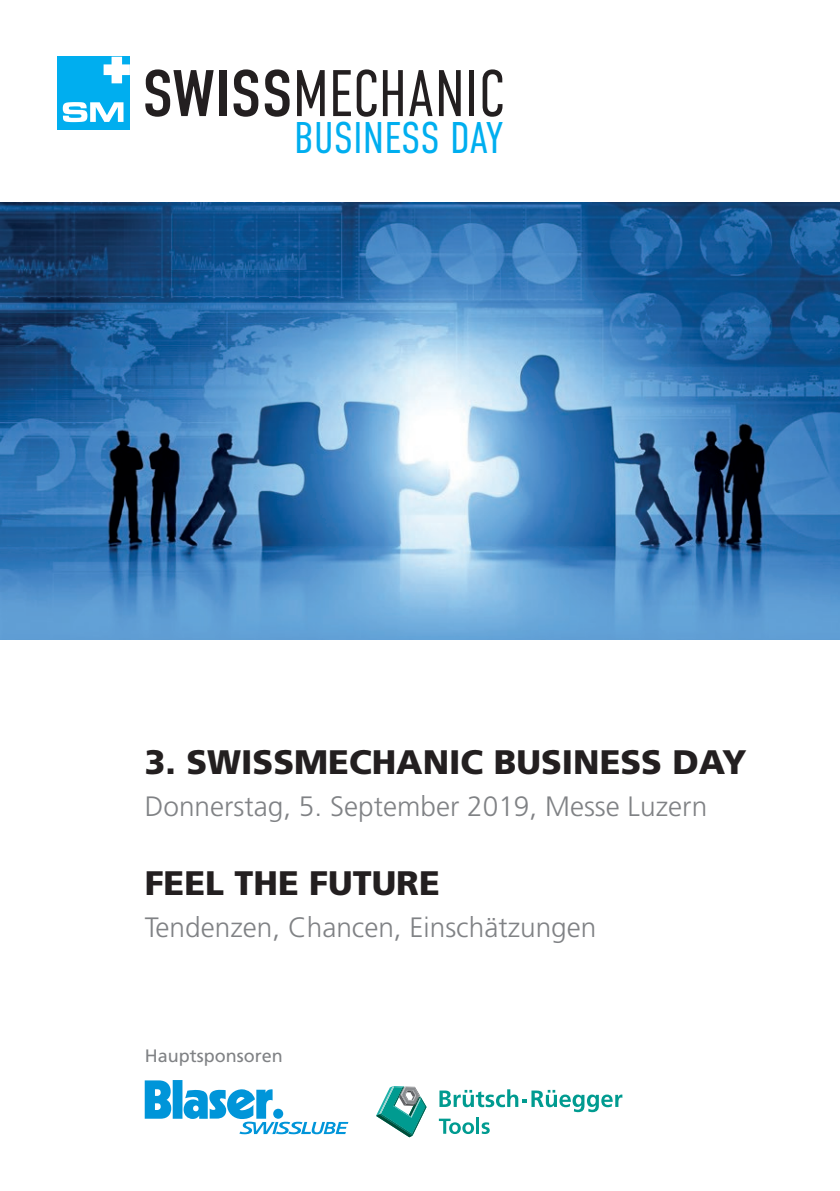
<style>
.page{position:relative;width:840px;height:1191px;background:#fff}
.page>*{position:absolute;margin:0;border:0;box-sizing:border-box;transform-origin:0 0}
.t1{font:300 44.2px "DIN Condensed";color:#00aeef}
.fliesstitel{font:900 34px "Frutiger";color:#231f20}
.seitentitel{font:300 28px "Frutiger";color:#808285}
.fliesstitel-2{font:18px "Frutiger";color:#808285}
</style>
<div class="page">
<img style="left:0;top:203px;width:839px;height:436px">
<div style="left:57px;top:57px;width:73px;height:73px;background:#00aeef"></div>
<svg style="left:63px;top:102px;width:60px;height:20px"></svg>
<svg style="left:103px;top:57px;width:27px;height:26px"></svg>
<svg style="left:145px;top:69px;width:68px;height:48px"></svg>
<div style="left:219px;top:70px;width:7px;height:46px;background:#231f20"></div>
<svg style="left:233px;top:69px;width:25px;height:48px"></svg>
<svg style="left:264px;top:69px;width:25px;height:48px"></svg>
<svg style="left:297px;top:70px;width:27px;height:46px"></svg>
<svg style="left:333px;top:69px;width:43px;height:48px"></svg>
<svg style="left:382px;top:70px;width:20px;height:46px"></svg>
<svg style="left:409px;top:70px;width:23px;height:46px"></svg>
<svg style="left:439px;top:70px;width:21px;height:46px"></svg>
<div style="left:469px;top:70px;width:5px;height:46px;background:#231f20"></div>
<svg style="left:482px;top:69px;width:20px;height:48px"></svg>
<div style="left:173px;top:1080px;width:9px;height:38px;background:#0095d9"></div>
<svg style="left:145px;top:1080px;width:26px;height:38px"></svg>
<svg style="left:183px;top:1089px;width:165px;height:45px"></svg>
<svg style="left:376px;top:1086px;width:50px;height:51px"></svg>
<svg style="left:439px;top:1089px;width:183px;height:23px"></svg>
<svg style="left:438px;top:1118px;width:36px;height:16px"></svg>
<hr style="left:476px;top:1117px;width:3px;height:16px;background:#009b90">
<svg style="left:481px;top:1122px;width:8px;height:12px"></svg>
<p class="t1" style="left:294px;top:113px;width:211px">BUSINESS DAY</p>
<p class="fliesstitel" style="left:145px;top:741px;width:603px">3. SWISSMECHANIC BUSINESS DAY</p>
<p class="seitentitel" style="left:145px;top:790px;width:564px">Donnerstag, 5. September 2019, Messe Luzern</p>
<p class="fliesstitel" style="left:145px;top:862px;width:296px">FEEL THE FUTURE</p>
<p class="seitentitel" style="left:145px;top:911px;width:453px">Tendenzen, Chancen, Einschätzungen</p>
<p class="fliesstitel-2" style="left:145px;top:1045px;width:140px">Hauptsponsoren</p>
</div>
